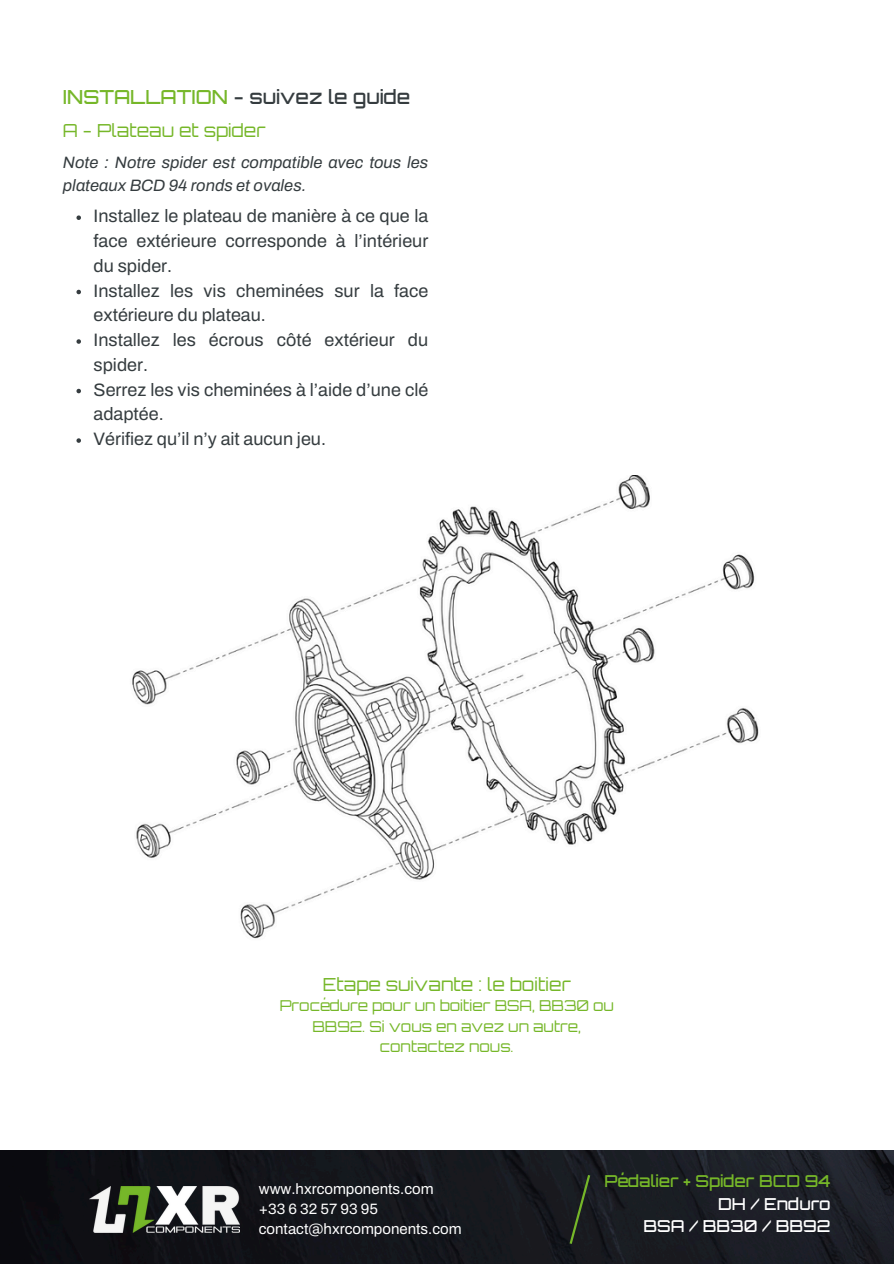
<style>
.page{position:relative;width:894px;height:1264px;background:#fff}
.page>*{position:absolute;margin:0;border:0;box-sizing:border-box;transform-origin:0 0}
.t1{font:500 19.35px "Orbitron";color:#353c3f}
.t2{font:18px/24.8px "Archivo";color:#353c3f}
.t3{font:18px "Orbitron";color:#76b729}
.t4{font:italic 16.5px/22.5px "Archivo";color:#353c3f}
.t5{font:500 16.5px/22.5px "Orbitron";color:#fff;text-align:right}
.t6{font:15px/20.2px "Orbitron";color:#76b729;text-align:center}
.t7{font:15px "Archivo";color:#fff}
.s1{color:#76b729}
</style>
<div class="page">
<img style="left:0;top:1150px;width:893px;height:113px">
<svg style="left:567px;top:1172px;width:24px;height:74px;background:#212921"></svg>
<img style="left:89px;top:1186px;width:150px;height:46px">
<img style="left:132px;top:476px;width:627px;height:463px">
<svg style="left:76px;top:215px;width:5px;height:5px"></svg>
<svg style="left:76px;top:290px;width:5px;height:4px"></svg>
<svg style="left:76px;top:339px;width:5px;height:5px"></svg>
<svg style="left:76px;top:389px;width:5px;height:4px"></svg>
<svg style="left:76px;top:438px;width:5px;height:5px"></svg>
<p class="t1" style="left:63px;top:89px;width:349px"><span class="s1">INSTALLATION</span> - suivez le guide</p>
<p class="t3" style="left:63px;top:123px;width:204px">A - Plateau et spider</p>
<p class="t4" style="left:63px;top:151px;width:367px">Note : Notre spider est compatible avec tous les plateaux BCD 94 ronds et ovales.</p>
<p class="t2" style="left:94px;top:204px;width:336px;text-align:justify">Installez le plateau de manière à ce que la face extérieure corresponde à l’intérieur du spider.</p>
<p class="t2" style="left:94px;top:278px;width:336px">Installez les vis cheminées sur la face extérieure du plateau.</p>
<p class="t2" style="left:94px;top:327px;width:336px">Installez les écrous côté extérieur du spider.</p>
<p class="t2" style="left:94px;top:377px;width:336px">Serrez les vis cheminées à l’aide d’une clé adaptée.</p>
<p class="t2" style="left:94px;top:426px;width:234px">Vérifiez qu’il n’y ait aucun jeu.</p>
<p class="t3" style="left:322px;top:977px;width:250px">Etape suivante : le boitier</p>
<p class="t6" style="left:280px;top:997px;width:335px">Procédure pour un boitier BSA, BB30 ou<br>BB92. Si vous en avez un autre, contactez nous.</p>
<h1 class="t7" style="left:259px;top:1180px;width:176px">www.hxrcomponents.com</h1>
<h2 class="t7" style="left:259px;top:1200px;width:121px">+33 6 32 57 93 95</h2>
<p class="t7" style="left:259px;top:1220px;width:204px">contact@hxrcomponents.com</p>
<p class="t5" style="left:604px;top:1171px;width:228px"><span class="s1">Pédalier + Spider BCD 94<br></span>DH / Enduro<br>BSA / BB30 / BB92</p>
</div>
